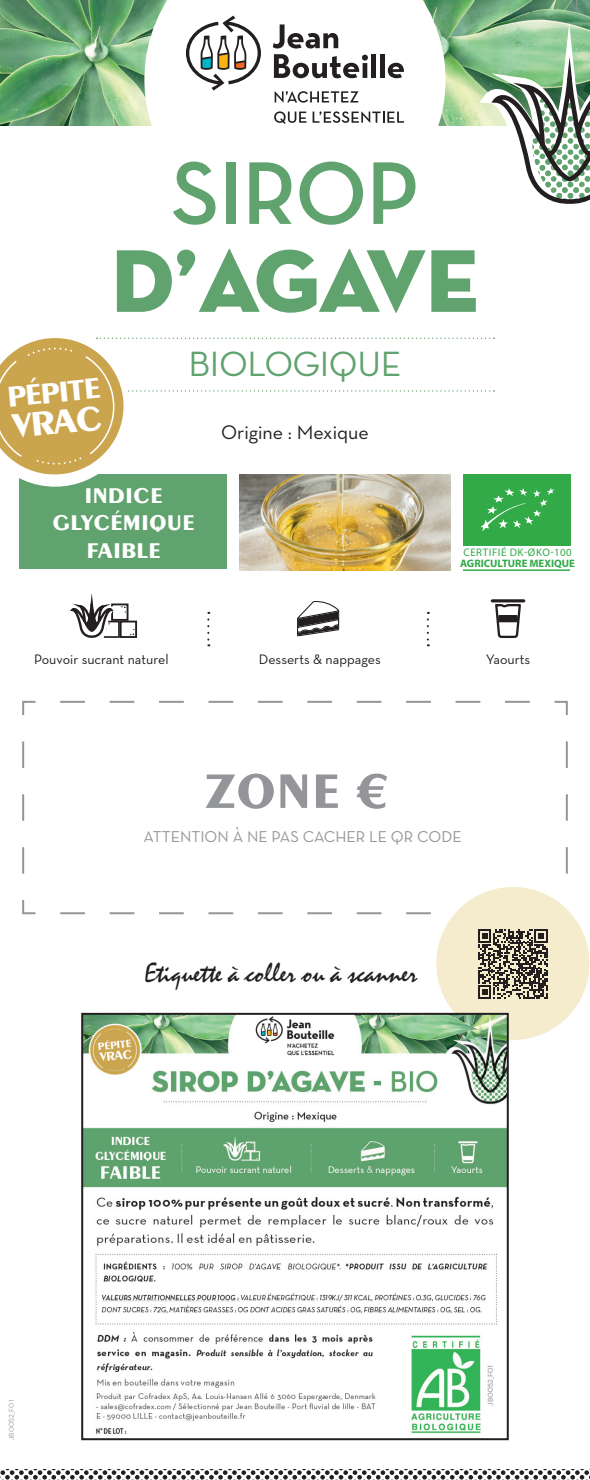
<style>
.page{position:relative;width:590px;height:1480px;background:#fff}
.page>*{position:absolute;margin:0;border:0;box-sizing:border-box;transform-origin:0 0}
.t1{font:90.4px "Neutraface Display Titling";letter-spacing:-.04em;color:#60a36e}
.t2{font:700 90.4px "Neutraface Display";color:#60a36e}
.t3{font:700 51.6px "Peignot LT Std";color:#939598}
.t4{font:700 36.2px "Peignot LT Std";color:#fff}
.t5{font:35.8px "Neutra Text Book Alt";letter-spacing:-.01em;color:#60a36e}
.t6{font:700 30.8px "Peignot LT Std";color:#fff}
.t7{font:28px "Mistral Std";color:#231f20}
.t8{font:700 22.8px "Peignot LT Std";color:#fff}
.t9{font:20px "Neutraface Text";color:#231f20}
.t10{font:16px "Neutra Text Book Alt";color:#939598}
.t11{font:14px "Neutraface Text";color:#231f20}
.t12{font:11px "Myriad Pro";letter-spacing:.05em;color:#31aa47}
.t13{font:700 10.8px "Myriad Pro";color:#31aa47}
.t14{font:7px "Neutra Text Book Alt";letter-spacing:.03em;color:#939598}
</style>
<div class="page">
<img style="left:0;top:0;width:144px;height:126px">
<img style="left:445px;top:0;width:145px;height:126px">
<svg style="left:479px;top:68px;width:111px;height:136px"></svg>
<svg style="left:297px;top:601px;width:42px;height:35px"></svg>
<hr style="left:490px;top:599px;width:35px;height:3px;background:#231f20;border-radius:2px">
<svg style="left:493px;top:599px;width:29px;height:39px"></svg>
<div style="left:120px;top:620px;width:17px;height:18px;border:2px solid #231f20"></div>
<svg style="left:70px;top:600px;width:65px;height:38px"></svg>
<img style="left:239px;top:531px;width:211px;height:39px">
<div style="left:19px;top:474px;width:207px;height:95px;background:#60a36e"></div>
<div style="left:463px;top:474px;width:107px;height:71px;background:#31aa47"></div>
<hr style="left:463px;top:569px;width:107px;height:2px;background:#31aa47">
<svg style="left:207px;top:612px;width:2px;height:34px"></svg>
<svg style="left:427px;top:612px;width:2px;height:34px"></svg>
<svg style="left:144px;top:0;width:301px;height:126px"></svg>
<div style="left:371px;top:54px;width:5px;height:24px;background:#231f20"></div>
<hr style="left:380px;top:54px;width:4px;height:24px;background:#231f20">
<svg style="left:273px;top:24px;width:95px;height:54px"></svg>
<svg style="left:388px;top:63px;width:16px;height:15px"></svg>
<svg style="left:186px;top:16px;width:75px;height:75px"></svg>
<svg style="left:274px;top:91px;width:84px;height:12px"></svg>
<svg style="left:274px;top:111px;width:32px;height:13px"></svg>
<svg style="left:312px;top:111px;width:92px;height:12px"></svg>
<svg style="left:0;top:337px;width:554px;height:194px"></svg>
<svg style="left:0;top:1470px;width:590px;height:10px"></svg>
<svg style="left:22px;top:700px;width:546px;height:215px"></svg>
<svg style="left:60px;top:728px;width:530px;height:324px"></svg>
<img style="left:84px;top:1016px;width:421px;height:419px">
<div style="left:81px;top:1013px;width:427px;height:427px;border:2px solid #231f20"></div>
<p class="t2" style="left:171px;top:143px;width:249px">SIROP</p>
<p class="t1" style="left:111px;top:224px;width:368px">D’AGAVE</p>
<p class="t6" style="left:6px;top:379px;width:95px;rotate:-5deg">PÉPITE</p>
<p class="t4" style="left:10px;top:405px;width:93px;rotate:-5deg">VRAC</p>
<p class="t5" style="left:188px;top:342px;width:214px">BIOLOGIQUE</p>
<p class="t9" style="left:221px;top:420px;width:149px">Origine : Mexique</p>
<p class="t8" style="left:84px;top:482px;width:80px">INDICE</p>
<p class="t8" style="left:52px;top:510px;width:144px">GLYCÉMIQUE</p>
<p class="t8" style="left:86px;top:537px;width:76px">FAIBLE</p>
<p class="t12" style="left:463px;top:546px;width:110px">CERTIFIÉ DK-ØKO-100</p>
<p class="t13" style="left:460px;top:556px;width:116px">AGRICULTURE MEXIQUE</p>
<p class="t11" style="left:34px;top:650px;width:136px">Pouvoir sucrant naturel</p>
<p class="t11" style="left:259px;top:650px;width:123px">Desserts &amp; nappages</p>
<p class="t11" style="left:485px;top:650px;width:46px">Yaourts</p>
<p class="t3" style="left:204px;top:761px;width:184px">ZONE €</p>
<p class="t10" style="left:144px;top:827px;width:319px">ATTENTION À NE PAS CACHER LE QR CODE</p>
<p class="t7" style="left:145px;top:956px;width:274px">Etiquette à coller ou à scanner</p>
<p class="t14" style="left:7px;top:1440px;width:42px;rotate:-90deg">JB0052_F01</p>
</div>
